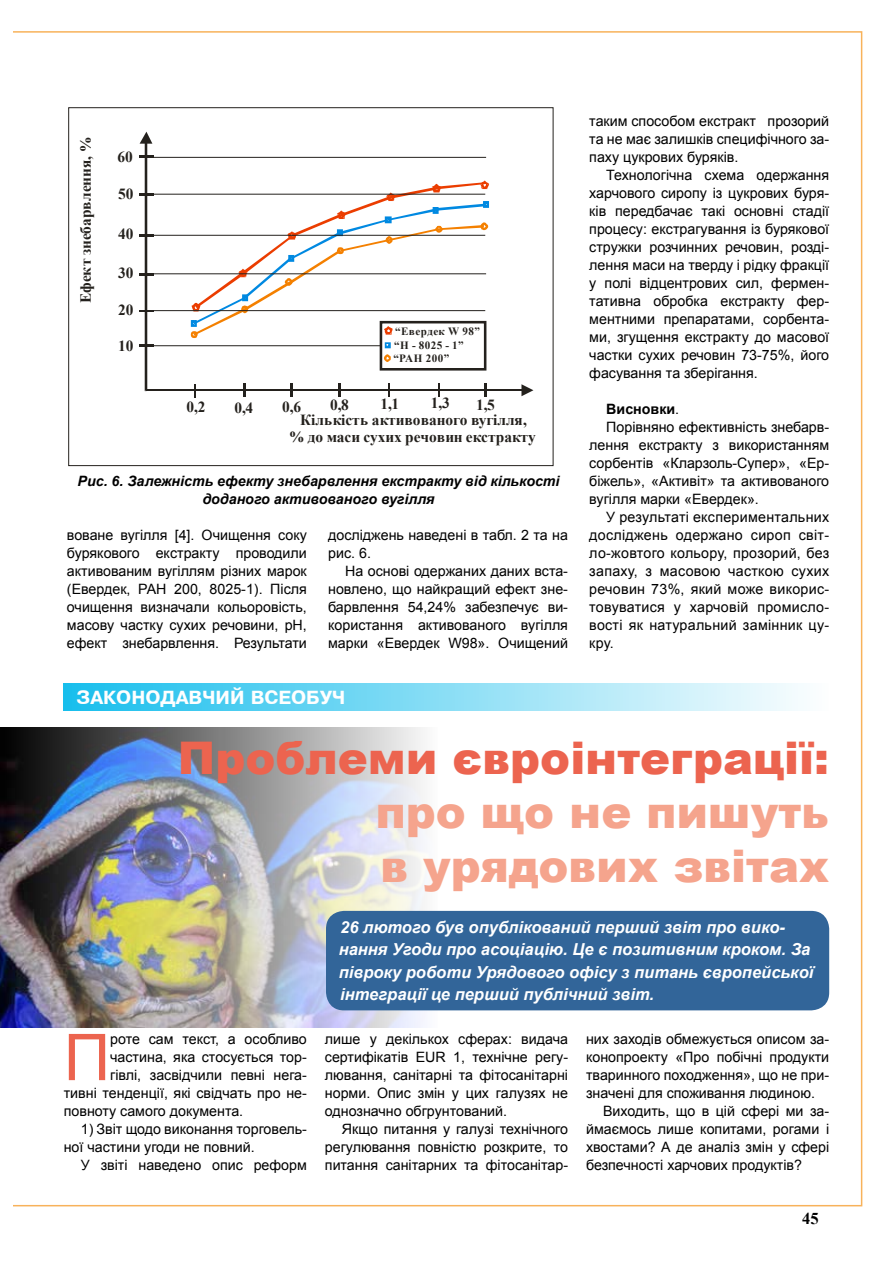
<style>
.page{position:relative;width:893px;height:1263px;background:#fff}
.page>*{position:absolute;margin:0;border:0;box-sizing:border-box;transform-origin:0 0}
.t1{font:64.5px "Arial";color:#ec644f}
.t2{font:900 45px/54px "Arial";color:#f5a48d}
.t3{font:900 45px "Arial";color:#ec644f}
.t4{font:700 18px "Pragmatica";color:#fff}
.t5{font:italic 700 16.5px/22.5px "Arial";color:#fff}
.t6{font:700 16.5px "Times New Roman";color:#000}
.t7{font:700 15.45px/15.5px "Times New Roman";color:#24211d}
.t8{font:14.25px/18px "Arial";color:#000;text-align:justify}
.t9{font:14.25px "Arial";letter-spacing:.02em;color:#000}
.t10{font:italic 700 14.25px/18px "Arial";color:#000;text-align:center}
.t11{font:700 14.25px "Arial";color:#000}
.t12{font:700 11.1px/13.2px "Times New Roman";letter-spacing:.04em;color:#24211d}
.s1{font-weight:400}
</style>
<div class="page">
<img style="left:0;top:727px;width:438px;height:300px">
<hr style="left:146px;top:389px;width:376px;height:2px;background:#24211d">
<svg style="left:521px;top:384px;width:12px;height:12px"></svg>
<svg style="left:139px;top:132px;width:14px;height:259px"></svg>
<svg style="left:194px;top:384px;width:2px;height:14px"></svg>
<hr style="left:243px;top:383px;width:3px;height:14px;background:#24211d">
<svg style="left:290px;top:383px;width:2px;height:14px"></svg>
<svg style="left:339px;top:383px;width:2px;height:14px"></svg>
<svg style="left:388px;top:383px;width:2px;height:14px"></svg>
<svg style="left:439px;top:383px;width:1px;height:14px"></svg>
<svg style="left:484px;top:383px;width:2px;height:14px"></svg>
<svg style="left:384px;top:354px;width:7px;height:8px"></svg>
<hr style="left:484px;top:322px;width:2px;height:47px;background:#24211d">
<hr style="left:380px;top:368px;width:105px;height:3px;background:#24211d">
<hr style="left:380px;top:322px;width:2px;height:47px;background:#24211d">
<svg style="left:191px;top:180px;width:298px;height:168px"></svg>
<hr style="left:153px;top:345px;width:227px;height:1px;background:#24211d">
<hr style="left:153px;top:310px;width:332px;height:1px;background:#24211d">
<hr style="left:153px;top:274px;width:333px;height:1px;background:#24211d">
<hr style="left:153px;top:235px;width:332px;height:1px;background:#24211d">
<hr style="left:153px;top:194px;width:332px;height:1px;background:#24211d">
<hr style="left:153px;top:157px;width:333px;height:1px;background:#24211d">
<div style="left:64px;top:683px;width:765px;height:27px;background:linear-gradient(to right,#18beec,#fdfefe)"></div>
<div style="left:326px;top:911px;width:503px;height:99px;background:#326599;border-radius:18px"></div>
<p class="t7" style="left:78px;top:303px;width:168px;rotate:-90deg">Ефект знебарвлення, %</p>
<p class="t7" style="left:117px;top:148px;width:17px">60</p>
<p class="t7" style="left:118px;top:186px;width:17px">50</p>
<p class="t7" style="left:118px;top:225px;width:17px">40</p>
<p class="t7" style="left:118px;top:265px;width:17px">30</p>
<p class="t7" style="left:118px;top:302px;width:17px">20</p>
<p class="t7" style="left:118px;top:338px;width:17px">10</p>
<p class="t12" style="left:393px;top:325px;width:88px">“Евердек W 98” “Н - 8025 - 1” “РАН 200”</p>
<p class="t7" style="left:187px;top:398px;width:20px">0,2</p>
<p class="t7" style="left:234px;top:399px;width:20px">0,4</p>
<p class="t7" style="left:282px;top:398px;width:20px">0,6</p>
<p class="t7" style="left:330px;top:397px;width:20px">0,8</p>
<p class="t7" style="left:380px;top:396px;width:20px">1,1</p>
<p class="t7" style="left:431px;top:395px;width:20px">1,3</p>
<p class="t7" style="left:300px;top:397px;width:228px;text-indent:176px">1,5<br>Кількість активованого вугілля,</p>
<p class="t7" style="left:289px;top:429px;width:248px">% до маси сухих речовин екстракту</p>
<p class="t10" style="left:78px;top:472px;width:484px">Рис. 6. Залежність ефекту знебарвлення екстракту від кількості доданого активованого вугілля</p>
<p class="t8" style="left:67px;top:526px;width:241px">воване вугілля [4]. Очищення соку бурякового екстракту проводили активованим вугіллям різних марок (Евердек, РАН 200, 8025-1). Після очищення визначали кольоровість, масову частку сухих речовини, рН, ефект знебарвлення. Результати</p>
<p class="t8" style="left:328px;top:526px;width:241px">досліджень наведені в табл. 2 та на рис. 6.</p>
<p class="t8" style="left:328px;top:562px;width:241px;text-indent:17px">На основі одержаних даних вста&shy;новлено, що найкращий ефект зне&shy;барвлення 54,24% забезпечує ви&shy;користання активованого вугілля марки «Евердек W98». Очищений</p>
<p class="t4" style="left:77px;top:687px;width:270px">Законодавчий всеобуч</p>
<p class="t8" style="left:589px;top:112px;width:241px">таким способом екстракт прозорий та не має залишків специфічного за&shy;паху цукрових буряків.</p>
<p class="t8" style="left:589px;top:166px;width:241px;text-indent:17px">Технологічна схема одержання харчового сиропу із цукрових буря&shy;ків передбачає такі основні стадії процесу: екстрагування із бурякової стружки розчинних речовин, розді&shy;лення маси на тверду і рідку фракції у полі відцентрових сил, фермен&shy;тативна обробка екстракту фер&shy;ментними препаратами, сорбента&shy;ми, згущення екстракту до масової частки сухих речовин 73-75%, його фасування та зберігання.</p>
<p class="t11" style="left:606px;top:399px;width:74px">Висновки<span class="s1">.</span></p>
<p class="t8" style="left:606px;top:418px;width:224px">Порівняно ефективність знебарв-</p>
<p class="t8" style="left:589px;top:436px;width:241px">лення екстракту з використанням</p>
<p class="t8" style="left:589px;top:454px;width:241px">сорбентів «Кларзоль-Супер», «Ер-</p>
<p class="t8" style="left:589px;top:472px;width:241px">біжель», «Активіт» та активованого</p>
<p class="t8" style="left:589px;top:490px;width:171px">вугілля марки «Евердек».</p>
<p class="t9" style="left:606px;top:508px;width:224px">У результаті експериментальних</p>
<p class="t9" style="left:589px;top:526px;width:241px">досліджень одержано сироп світ-</p>
<p class="t9" style="left:589px;top:544px;width:241px">ло-жовтого кольору, прозорий, без</p>
<p class="t9" style="left:589px;top:562px;width:241px">запаху, з масовою часткою сухих</p>
<p class="t9" style="left:589px;top:580px;width:241px">речовин 73%, який може викорис-</p>
<p class="t9" style="left:589px;top:598px;width:241px">товуватися у харчовій промисло-</p>
<p class="t9" style="left:589px;top:616px;width:241px">вості як натуральний замінник цу-</p>
<p class="t8" style="left:589px;top:634px;width:26px">кру.</p>
<h2 class="t3" style="left:178px;top:725px;width:653px">Проблеми євроінтеграції:</h2>
<h2 class="t2" style="left:376px;top:784px;width:455px">про що не пишуть в урядових звітах</h2>
<p class="t5" style="left:339px;top:916px;width:476px">26 лютого був опублікований перший звіт про вико&shy;нання Угоди про асоціацію. Це є позитивним кроком. За півроку роботи Урядового офісу з питань європейської інтеграції це перший публічний звіт.</p>
<h1 class="t1" style="left:64px;top:1015px;width:48px">П</h1>
<p class="t8" style="left:110px;top:1030px;width:198px">роте сам текст, а особливо</p>
<p class="t8" style="left:110px;top:1048px;width:198px">частина, яка стосується тор-</p>
<p class="t8" style="left:110px;top:1066px;width:198px">гівлі, засвідчили певні нега-</p>
<p class="t8" style="left:64px;top:1084px;width:245px">тивні тенденції, які свідчать про не-</p>
<p class="t8" style="left:64px;top:1102px;width:181px">повноту самого документа.</p>
<p class="t8" style="left:64px;top:1120px;width:245px;text-indent:17px">1) Звіт щодо виконання торговель&shy;ної частини угоди не повний.</p>
<p class="t8" style="left:81px;top:1156px;width:228px">У звіті наведено опис реформ</p>
<p class="t8" style="left:325px;top:1030px;width:245px">лише у декількох сферах: видача сертифікатів EUR 1, технічне регу&shy;лювання, санітарні та фітосанітарні норми. Опис змін у цих галузях не однозначно обгрунтований.</p>
<p class="t8" style="left:325px;top:1120px;width:245px;text-indent:17px">Якщо питання у галузі технічного регулювання повністю розкрите, то питання санітарних та фітосанітар-</p>
<p class="t8" style="left:586px;top:1030px;width:245px">них заходів обмежується описом за-</p>
<p class="t8" style="left:586px;top:1048px;width:245px">конопроекту «Про побічні продукти</p>
<p class="t8" style="left:586px;top:1066px;width:245px">тваринного походження», що не при-</p>
<p class="t8" style="left:586px;top:1084px;width:230px">значені для споживання людиною.</p>
<p class="t8" style="left:603px;top:1102px;width:228px">Виходить, що в цій сфері ми за-</p>
<p class="t8" style="left:586px;top:1120px;width:245px">ймаємось лише копитами, рогами і</p>
<p class="t8" style="left:586px;top:1138px;width:245px">хвостами? А де аналіз змін у сфері</p>
<p class="t8" style="left:586px;top:1156px;width:218px">безпечності харчових продуктів?</p>
<p class="t6" style="left:802px;top:1207px;width:18px">45</p>
</div>
